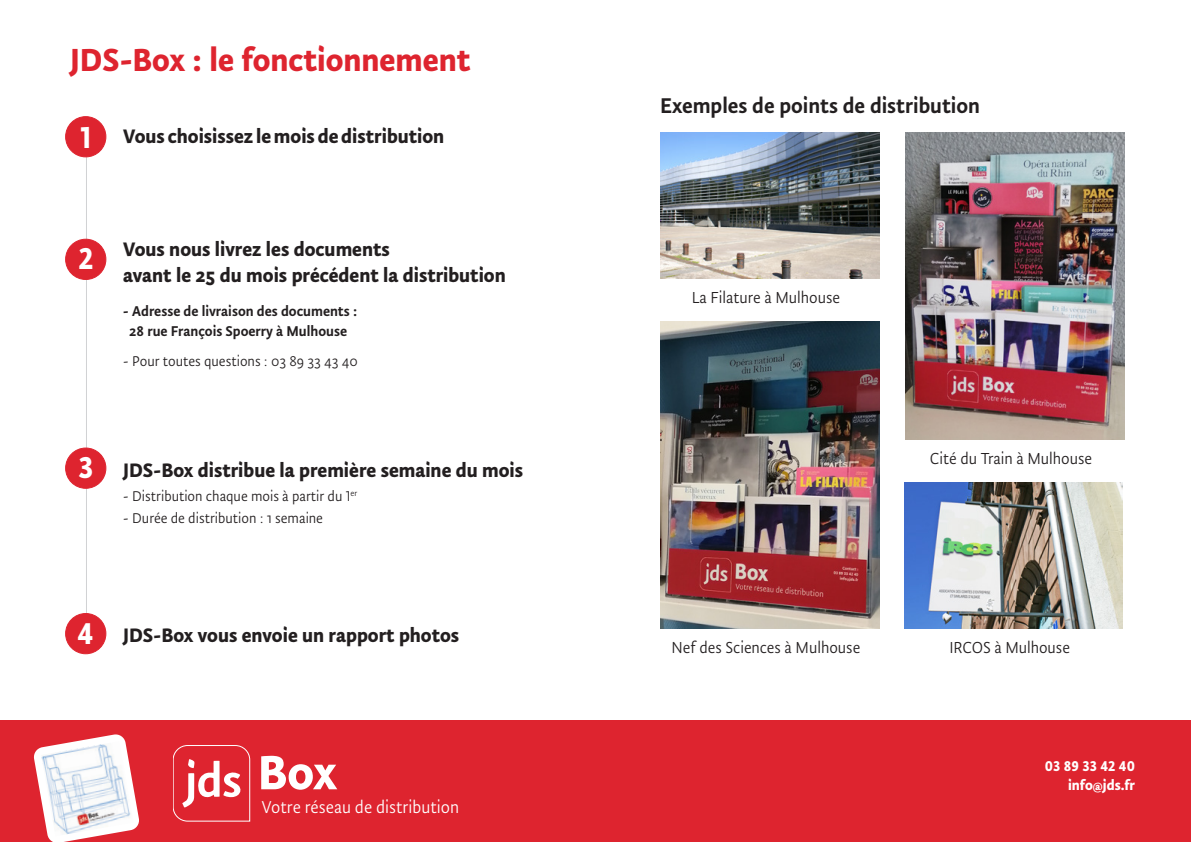
<style>
.page{position:relative;width:1191px;height:842px;background:#fff}
.page>*{position:absolute;margin:0;border:0;box-sizing:border-box;transform-origin:0 0}
.t1{font:700 54.3px "Tempera Pro";color:#fff}
.Z-box_Titre{font:700 36px "Tempera Pro";color:#de242f}
.t2{font:700 33.9px "Tempera Pro";color:#fff}
.t3{font:500 24px "Tempera Pro";color:#231f20}
.Z-box_Titre-2{font:700 22px/26.4px "Tempera Pro";color:#231f20}
.t4{font:19.5px "Tempera Pro Normal";color:#fff}
.Z-box_texte{font:18px "Tempera Pro Normal";color:#231f20}
.Z-box_sous-titre{font:16px "Tempera Pro Normal";color:#231f20}
.Z-box_sous-titre-2{font:500 16px/19.2px "Tempera Pro";color:#231f20;text-align:center}
.t5{font:700 16px/19.2px "Tempera Pro";color:#fff;text-align:right}
</style>
<div class="page">
<hr style="left:86px;top:135px;width:1px;height:507px;background:#d1d2d4">
<div style="left:0;top:720px;width:1191px;height:122px;background:#de242f"></div>
<svg style="left:173px;top:745px;width:77px;height:76px"></svg>
<img style="left:661px;top:133px;width:218px;height:146px">
<img style="left:904px;top:482px;width:218px;height:146px">
<img style="left:906px;top:133px;width:218px;height:307px">
<img style="left:661px;top:321px;width:218px;height:307px">
<div style="left:66px;top:117px;width:40px;height:40px;background:#de242f;border-radius:50%"></div>
<div style="left:65px;top:116px;width:41px;height:41px;border:1px solid #de242f;border-radius:50%"></div>
<div style="left:66px;top:448px;width:40px;height:40px;background:#de242f;border-radius:50%"></div>
<div style="left:65px;top:448px;width:41px;height:41px;border:1px solid #de242f;border-radius:50%"></div>
<div style="left:66px;top:613px;width:40px;height:41px;background:#de242f;border-radius:50%"></div>
<div style="left:65px;top:613px;width:41px;height:41px;border:1px solid #de242f;border-radius:50%"></div>
<div style="left:66px;top:239px;width:40px;height:40px;background:#de242f;border-radius:50%"></div>
<div style="left:65px;top:239px;width:41px;height:41px;border:1px solid #de242f;border-radius:50%"></div>
<svg style="left:34px;top:734px;width:105px;height:108px"></svg>
<p class="Z-box_Titre" style="left:70px;top:39px;width:402px">JDS-Box : le fonctionnement</p>
<p class="t2" style="left:80px;top:117px;width:12px">1</p>
<p class="Z-box_Titre-2" style="left:123px;top:123px;width:322px">Vous choisissez le mois de distribution</p>
<p class="t2" style="left:78px;top:239px;width:17px">2</p>
<p class="Z-box_Titre-2" style="left:123px;top:236px;width:384px">Vous nous livrez les documents<br>avant le 25 du mois précédent la distribution</p>
<p class="Z-box_sous-titre-2" style="left:123px;top:302px;width:236px">- Adresse de livraison des documents :<br>28 rue François Spoerry à Mulhouse</p>
<p class="Z-box_sous-titre" style="left:123px;top:352px;width:236px">- Pour toutes questions : 03 89 33 43 40</p>
<p class="t2" style="left:78px;top:448px;width:16px">3</p>
<p class="Z-box_Titre-2" style="left:123px;top:457px;width:401px">JDS-Box distribue la première semaine du mois</p>
<p class="Z-box_sous-titre" style="left:123px;top:488px;width:236px">- Distribution chaque mois à partir du 1<sup>er</sup></p>
<p class="Z-box_sous-titre" style="left:123px;top:510px;width:202px">- Durée de distribution : 1 semaine</p>
<p class="t2" style="left:77px;top:613px;width:17px">4</p>
<p class="Z-box_Titre-2" style="left:123px;top:622px;width:337px">JDS-Box vous envoie un rapport photos</p>
<p class="t1" style="left:258px;top:741px;width:81px">Box</p>
<p class="t4" style="left:261px;top:796px;width:199px">Votre réseau de distribution</p>
<p class="t3" style="left:660px;top:92px;width:321px">Exemples de points de distribution</p>
<p class="Z-box_texte" style="left:692px;top:288px;width:150px">La Filature à Mulhouse</p>
<p class="Z-box_texte" style="left:671px;top:637px;width:190px">Nef des Sciences à Mulhouse</p>
<p class="Z-box_texte" style="left:930px;top:449px;width:164px">Cité du Train à Mulhouse</p>
<p class="Z-box_texte" style="left:949px;top:637px;width:122px">IRCOS à Mulhouse</p>
<p class="t5" style="left:1044px;top:756px;width:92px">03 89 33 42 40 info@jds.fr</p>
</div>
